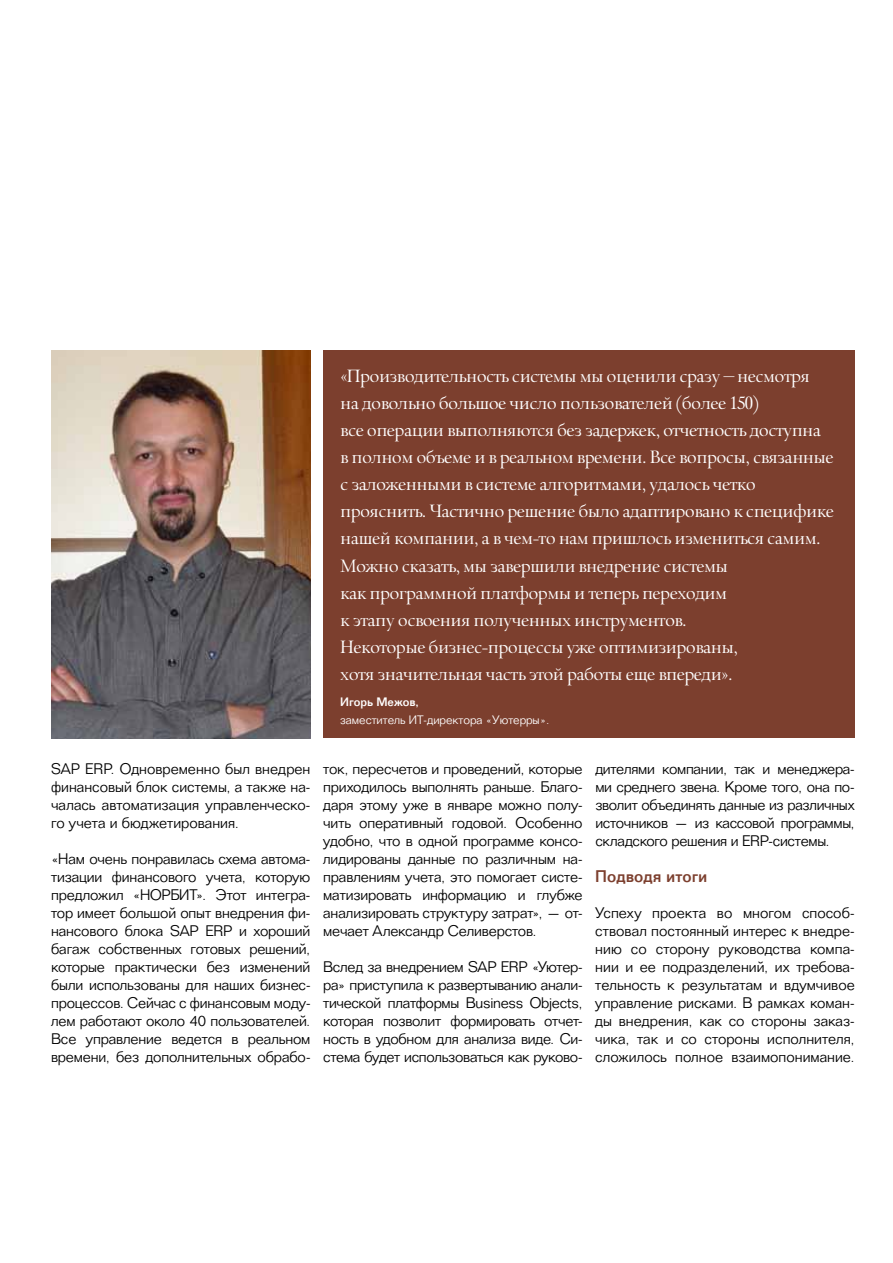
<style>
.page{position:relative;width:893px;height:1263px;background:#fff}
.page>*{position:absolute;margin:0;border:0;box-sizing:border-box;transform-origin:0 0}
.t1{font:21px/27px "SAP Serif 2007";letter-spacing:-.03em;color:#fff}
.t2{font:500 16.5px "SAP Sans 2007";letter-spacing:.005em;color:#7c3f2e}
.t3{font:300 15px/18px "SAP Sans 2007";letter-spacing:-.01em;color:#000;text-align:justify}
.t4{font:300 12px "SAP Sans 2007";color:#fff}
.t5{font:500 12px "SAP Sans 2007";color:#fff}
</style>
<div class="page">
<div style="left:323px;top:350px;width:532px;height:388px;background:#7c3f2e"></div>
<img style="left:51px;top:350px;width:259px;height:388px">
<p class="t1" style="left:340px;top:363px;width:495px">«Производительность системы мы оценили сразу – несмотря<br>на довольно большое число пользователей (более 150)<br>все операции выполняются без задержек, отчетность доступна в полном объеме и в реальном времени. Все вопросы, связанные с заложенными в системе алгоритмами, удалось четко прояснить. Частично решение было адаптировано к специфике нашей компании, а в чем-то нам пришлось измениться самим.<br>Можно сказать, мы завершили внедрение системы<br>как программной платформы и теперь переходим<br>к этапу освоения полученных инструментов.<br>Некоторые бизнес-процессы уже оптимизированы,<br>хотя значительная часть этой работы еще впереди».</p>
<p class="t5" style="left:340px;top:694px;width:80px">Игорь Межов,</p>
<p class="t4" style="left:340px;top:712px;width:211px">заместитель ИТ-директора «Уютерры».</p>
<p class="t3" style="left:51px;top:760px;width:261px;text-indent:34px">ERP. Одновременно был внедрен финансовый блок системы, а также на&shy;чалась автоматизация управленческо&shy;го учета и бюджетирования.</p>
<p class="t3" style="left:51px;top:850px;width:261px">«Нам очень понравилась схема автома&shy;тизации финансового учета, которую предложил «НОР</p>
<p class="t3" style="left:51px;top:760px;width:11px">SAP</p>
<p class="t3" style="left:51px;top:886px;width:261px;text-indent:119px">БИТ». Этот интегра&shy;тор имеет большой опыт внедрения фи&shy;нансового блока SAP</p>
<p class="t3" style="left:51px;top:922px;width:261px;text-indent:154px">ERP и хороший багаж собственных готовых решений, которые практически без изменений были использованы для наших бизнес&shy;процессов. Сейчас с финансовым моду&shy;лем работают около 40 пользователей.<br>Все управление ведется в реальном времени, без дополнительных обрабо-</p>
<p class="t3" style="left:323px;top:760px;width:261px">ток, пересчетов и проведений, которые приходилось выполнять раньше. Благо&shy;даря этому уже в январе можно полу&shy;чить оперативный годовой. Особенно удобно, что в одной программе консо&shy;лидированы данные по различным на&shy;правлениям учета, это помогает систе&shy;матизировать информацию и глубже анализировать структуру затрат», — от&shy;мечает Александр Селиверстов.</p>
<p class="t3" style="left:323px;top:958px;width:156px">Вслед за внедрением SAP</p>
<p class="t3" style="left:323px;top:958px;width:261px;text-indent:178px">ERP «Уютер&shy;ра» приступила к развертыванию анали&shy;тической платформы Business Objects, которая позволит формировать отчет&shy;ность в удобном для анализа виде. Си&shy;стема будет использоваться как руково-</p>
<p class="t3" style="left:595px;top:760px;width:261px">дителями компании, так и менеджера&shy;ми среднего звена. Кроме того, она по&shy;зволит объединять данные из различных источников — из кассовой программы, складского решения и ERP-системы.</p>
<p class="t2" style="left:595px;top:867px;width:114px">Подводя итоги</p>
<p class="t3" style="left:595px;top:904px;width:261px">Успеху проекта во многом способ&shy;ствовал постоянный интерес к внедре&shy;нию со сторону руководства компа&shy;нии и ее подразделений, их требова&shy;тельность к результатам и вдумчивое управление рисками. В рамках коман&shy;ды внедрения, как со стороны заказ&shy;чика, так и со стороны исполнителя, сложилось полное взаимопонимание.</p>
</div>
